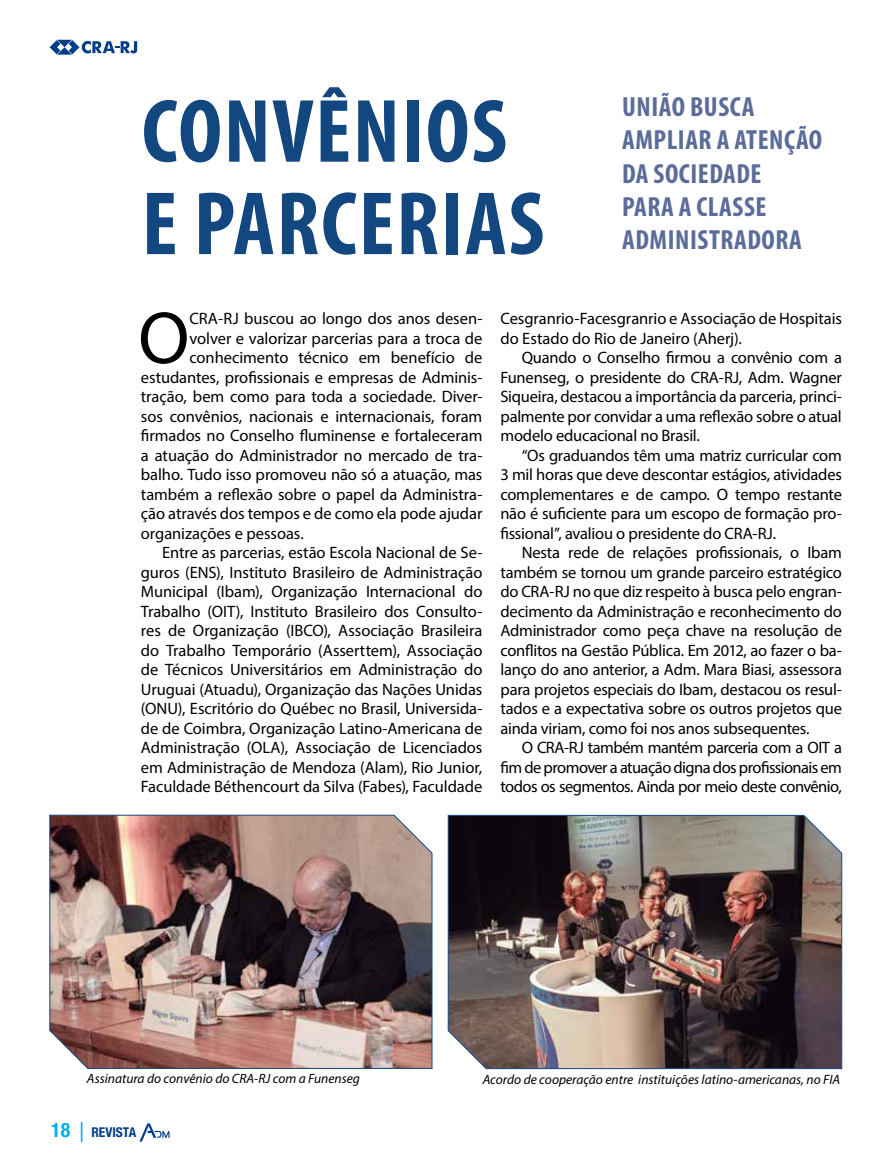
<style>
.page{position:relative;width:893px;height:1170px;background:#fff}
.page>*{position:absolute;margin:0;border:0;box-sizing:border-box;transform-origin:0 0}
.t1{font:700 condensed 90.75px/92.4px "Myriad Pro";letter-spacing:.02em;color:#134780}
.t2{font:74.4px "Myriad Pro";color:#000}
.t3{font:700 condensed 27.75px/33.3px "Myriad Pro";letter-spacing:.02em;color:#5c6c9a}
.t4{font:16.5px/19.5px "Myriad Pro";letter-spacing:-.005em;color:#000;text-align:justify}
.t5{font:italic 13.5px "Myriad Pro";color:#000}
.t6{font:700 condensed 13.5px "Helvetica Neue LT Pro";color:#003e88}
.s1{font-family:"Helvetica Neue LT Std";font-size:19.8px;color:#00aeef}
.s2{font-family:"Optima";font-stretch:normal;font-size:19.8px;color:#00aeef}
</style>
<div class="page">
<svg style="left:139px;top:1123px;width:31px;height:18px"></svg>
<svg style="left:50px;top:40px;width:87px;height:15px"></svg>
<img style="left:49px;top:814px;width:383px;height:254px">
<img style="left:448px;top:814px;width:394px;height:254px">
<h1 class="t1" style="left:142px;top:83px;width:404px">CONVÊNIOS<br>E PARCERIAS</h1>
<h3 class="t3" style="left:622px;top:90px;width:202px">UNIÃO BUSCA<br>AMPLIAR A ATENÇÃO<br>DA SOCIEDADE<br>PARA A CLASSE<br>ADMINISTRADORA</h3>
<h2 class="t2" style="left:138px;top:292px;width:53px">O</h2>
<p class="t4" style="left:189px;top:308px;width:294px">CRA-RJ buscou ao longo dos anos desen-</p>
<p class="t4" style="left:189px;top:328px;width:294px">volver e valorizar parcerias para a troca de</p>
<p class="t4" style="left:189px;top:347px;width:294px">conhecimento técnico em benefício de</p>
<p class="t4" style="left:141px;top:367px;width:343px">estudantes, profissionais e empresas de Adminis-</p>
<p class="t4" style="left:141px;top:386px;width:343px">tração, bem como para toda a sociedade. Diver-</p>
<p class="t4" style="left:141px;top:406px;width:343px">sos convênios, nacionais e internacionais, foram</p>
<p class="t4" style="left:141px;top:425px;width:343px">firmados no Conselho fluminense e fortaleceram</p>
<p class="t4" style="left:141px;top:445px;width:343px">a atuação do Administrador no mercado de tra-</p>
<p class="t4" style="left:141px;top:464px;width:343px">balho. Tudo isso promoveu não só a atuação, mas</p>
<p class="t4" style="left:141px;top:484px;width:343px">também a reflexão sobre o papel da Administra-</p>
<p class="t4" style="left:141px;top:503px;width:343px">ção através dos tempos e de como ela pode ajudar</p>
<p class="t4" style="left:141px;top:523px;width:164px">organizações e pessoas.</p>
<p class="t4" style="left:162px;top:542px;width:322px">Entre as parcerias, estão Escola Nacional de Se-</p>
<p class="t4" style="left:141px;top:562px;width:343px">guros (ENS), Instituto Brasileiro de Administração</p>
<p class="t4" style="left:141px;top:581px;width:343px">Municipal (Ibam), Organização Internacional do</p>
<p class="t4" style="left:141px;top:601px;width:343px">Trabalho (OIT), Instituto Brasileiro dos Consulto-</p>
<p class="t4" style="left:141px;top:620px;width:343px">res de Organização (IBCO), Associação Brasileira</p>
<p class="t4" style="left:141px;top:640px;width:343px">do Trabalho Temporário (Asserttem), Associação</p>
<p class="t4" style="left:141px;top:659px;width:343px">de Técnicos Universitários em Administração do</p>
<p class="t4" style="left:141px;top:679px;width:343px">Uruguai (Atuadu), Organização das Nações Unidas</p>
<p class="t4" style="left:141px;top:698px;width:343px">(ONU), Escritório do Québec no Brasil, Universida-</p>
<p class="t4" style="left:141px;top:718px;width:343px">de de Coimbra, Organização Latino-Americana de</p>
<p class="t4" style="left:141px;top:737px;width:343px">Administração (OLA), Associação de Licenciados</p>
<p class="t4" style="left:141px;top:757px;width:343px">em Administração de Mendoza (Alam), Rio Junior,</p>
<p class="t4" style="left:141px;top:776px;width:343px">Faculdade Béthencourt da Silva (Fabes), Faculdade</p>
<p class="t4" style="left:500px;top:308px;width:343px">Cesgranrio-Facesgranrio e Associação de Hospitais do Estado do Rio de Janeiro (Aherj).</p>
<p class="t4" style="left:500px;top:347px;width:343px;text-indent:21px">Quando o Conselho firmou a convênio com a Funenseg, o presidente do CRA-RJ, Adm. Wagner Siqueira, destacou a importância da parceria, princi&shy;palmente por convidar a uma reflexão sobre o atual modelo educacional no Brasil.</p>
<p class="t4" style="left:500px;top:445px;width:343px;text-indent:21px">“Os graduandos têm uma matriz curricular com 3 mil horas que deve descontar estágios, atividades complementares e de campo. O tempo restante não é suficiente para um escopo de formação pro&shy;fissional”, avaliou o presidente do CRA-RJ.</p>
<p class="t4" style="left:500px;top:542px;width:343px;text-indent:21px">Nesta rede de relações profissionais, o Ibam também se tornou um grande parceiro estratégico do CRA-RJ no que diz respeito à busca pelo engran&shy;decimento da Administração e reconhecimento do Administrador como peça chave na resolução de conflitos na Gestão Pública. Em 2012, ao fazer o ba&shy;lanço do ano anterior, a Adm. Mara Biasi, assessora para projetos especiais do Ibam, destacou os resul&shy;tados e a expectativa sobre os outros projetos que ainda viriam, como foi nos anos subsequentes.</p>
<p class="t4" style="left:500px;top:737px;width:343px;text-indent:21px">O CRA-RJ também mantém parceria com a OIT a fim de promover a atuação digna dos profissionais em todos os segmentos. Ainda por meio deste convênio,</p>
<p class="t5" style="left:87px;top:1070px;width:275px">Assinatura do convênio do CRA-RJ com a Funenseg</p>
<p class="t5" style="left:483px;top:1070px;width:359px">Acordo de cooperação entre instituições latino-americanas, no FIA</p>
<p class="t6" style="left:51px;top:1124px;width:86px"><span class="s1">18</span> <span class="s2">|</span> REVISTA</p>
</div>
